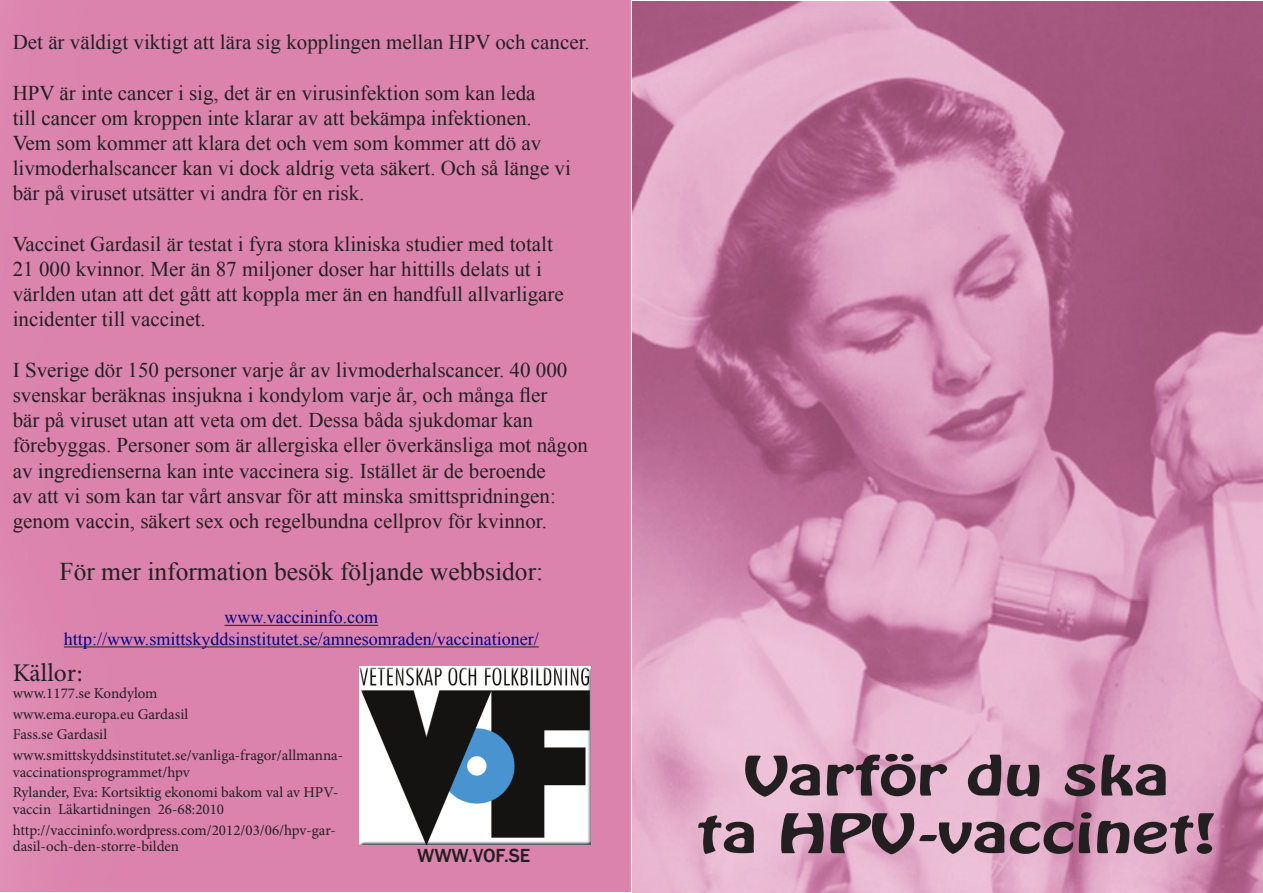
<style>
.page{position:relative;width:1263px;height:893px;background:#fff}
.page>*{position:absolute;margin:0;border:0;box-sizing:border-box;transform-origin:0 0}
.t1{font:48px "Hobo Std";color:#231f20;scale:1.44 1}
.t2{font:25.5px "Times New Roman";color:#231f20}
.t3{font:25.5px "Minion Pro";color:#231f20}
.t4{font:21px/25.2px "Times New Roman";color:#231f20}
.t5{font:500 19.5px "Franklin Gothic";color:#231f20}
.t6{font:18px "Times New Roman";color:#000080}
.t7{font:15px/16.5px "Minion Pro";color:#231f20}
</style>
<div class="page">
<div style="left:0;top:1px;width:637px;height:891px;background:#db83ad"></div>
<hr style="left:224px;top:625px;width:154px;height:1px;background:#231f20">
<hr style="left:64px;top:646px;width:475px;height:1px;background:#231f20">
<img style="left:632px;top:2px;width:631px;height:891px">
<div style="left:359px;top:667px;width:231px;height:178px;background:#231f20;opacity:.75"></div>
<p class="t4" style="left:13px;top:29px;width:578px">Det är väldigt viktigt att lära sig kopplingen mellan HPV och cancer.</p>
<p class="t4" style="left:13px;top:80px;width:560px">HPV är inte cancer i sig, det är en virusinfektion som kan leda<br>till cancer om kroppen inte klarar av att bekämpa infektionen.<br>Vem som kommer att klara det och vem som kommer att dö av livmoderhalscancer kan vi dock aldrig veta säkert. Och så länge vi bär på viruset utsätter vi andra för en risk.</p>
<p class="t4" style="left:13px;top:231px;width:553px">Vaccinet Gardasil är testat i fyra stora kliniska studier med totalt 21 000 kvinnor. Mer än 87 miljoner doser har hittills delats ut i världen utan att det gått att koppla mer än en handfull allvarligare incidenter till vaccinet.</p>
<p class="t4" style="left:13px;top:357px;width:577px">I Sverige dör 150 personer varje år av livmoderhalscancer. 40 000 svenskar beräknas insjukna i kondylom varje år, och många fler<br>bär på viruset utan att veta om det. Dessa båda sjukdomar kan förebyggas. Personer som är allergiska eller överkänsliga mot någon av ingredienserna kan inte vaccinera sig. Istället är de beroende<br>av att vi som kan tar vårt ansvar för att minska smittspridningen: genom vaccin, säkert sex och regelbundna cellprov för kvinnor.</p>
<p class="t2" style="left:60px;top:554px;width:485px">För mer information besök följande webbsidor:</p>
<p class="t6" style="left:224px;top:605px;width:155px">www.vaccininfo.com</p>
<p class="t6" style="left:64px;top:627px;width:476px">http://www.smittskyddsinstitutet.se/amnesomraden/vaccinationer/</p>
<p class="t3" style="left:13px;top:656px;width:71px">Källor:</p>
<p class="t7" style="left:13px;top:685px;width:146px">www.1177.se Kondylom</p>
<p class="t7" style="left:13px;top:706px;width:177px">www.ema.europa.eu Gardasil</p>
<p class="t7" style="left:13px;top:726px;width:96px">Fass.se Gardasil</p>
<p class="t7" style="left:13px;top:747px;width:332px">www.smittskyddsinstitutet.se/vanliga-fragor/allmanna&shy;vaccinationsprogrammet/hpv</p>
<p class="t7" style="left:13px;top:784px;width:327px">Rylander, Eva: Kortsiktig ekonomi bakom val av HPV&shy;vaccin Läkartidningen 26-68:2010</p>
<p class="t7" style="left:13px;top:822px;width:325px">http://vaccininfo.wordpress.com/2012/03/06/hpv-gar&shy;dasil-och-den-storre-bilden</p>
<p class="t5" style="left:417px;top:843px;width:115px">WWW.VOF.SE</p>
<p class="t1" style="left:743px;top:743px;width:300px">Varför du ska</p>
<p class="t1" style="left:696px;top:800px;width:365px">ta HPV-vaccinet!</p>
</div>
